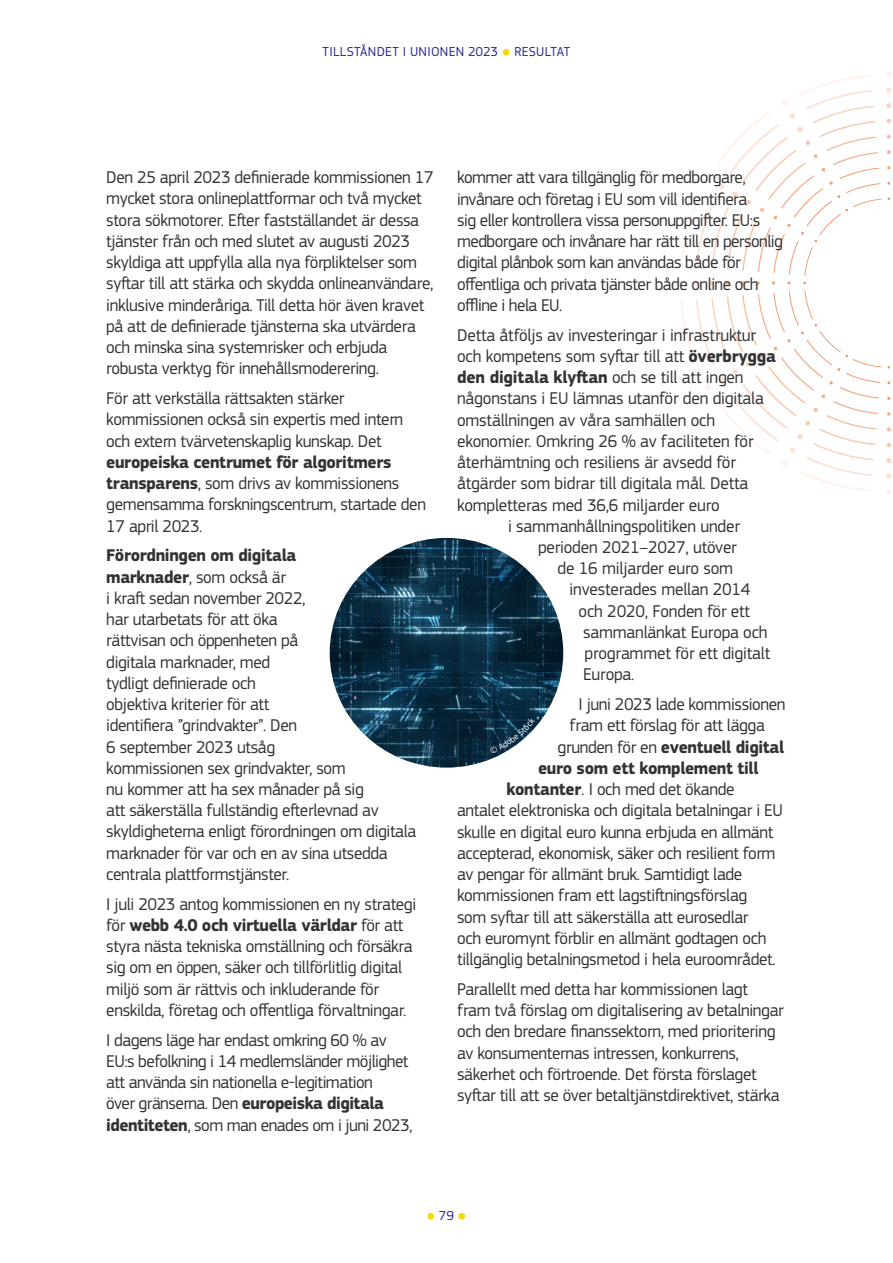
<style>
.page{position:relative;width:893px;height:1263px;background:#fff}
.page>*{position:absolute;margin:0;border:0;box-sizing:border-box;transform-origin:0 0}
.Body_text_-20_kerning{font:17.7px/21.3px "EC Square Sans Pro";letter-spacing:-.02em;color:#333}
.Body_text_-10_kerning{font:17.7px "EC Square Sans Pro";letter-spacing:-.01em;color:#333}
.body_text_-30_kerning{font:17.7px/21.3px "EC Square Sans Pro";letter-spacing:-.03em;color:#333}
.Body_text_-20_kerning-2{font:700 17.7px "EC Square Sans Pro";letter-spacing:-.02em;color:#333}
.Body_text_-10_kerning-2{font:700 17.7px "EC Square Sans Pro";letter-spacing:-.01em;color:#333}
.t1{font:13.5px "EC Square Sans Pro";letter-spacing:.02em;color:#282896}
.t2{font:10.5px "EC Square Sans Pro";color:#ffd500}
.s1{font-size:10.5px;color:#ffd500}
.s2{font-weight:700}
.s3{font-weight:400}
.s4{font-size:13.5px;color:#282896}
</style>
<div class="page">
<svg style="left:677px;top:72px;width:215px;height:422px"></svg>
<img style="left:330px;top:538px;width:233px;height:230px">
<svg style="left:490px;top:717px;width:45px;height:37px"></svg>
<p class="t1" style="left:323px;top:44px;width:207px">TILLSTÅNDET I UNIONEN 2023 <span class="s1">●</span> Resultat</p>
<p class="Body_text_-20_kerning" style="left:106px;top:167px;width:329px">Den 25 april 2023 definierade kommissionen 17 mycket stora onlineplattformar och två mycket stora sökmotorer. Efter fastställandet är dessa tjänster från och med slutet av augusti 2023 skyldiga att uppfylla alla nya förpliktelser som syftar till att stärka och skydda onlineanvändare, inklusive minderåriga. Till detta hör även kravet på att de definierade tjänsterna ska utvärdera och minska sina systemrisker och erbjuda robusta verktyg för innehållsmoderering.</p>
<p class="Body_text_-20_kerning" style="left:106px;top:388px;width:321px">För att verkställa rättsakten stärker kommissionen också sin expertis med intern och extern tvärvetenskaplig kunskap. Det <span class="s2">europeiska centrumet för algoritmers transparens</span>, som drivs av kommissionens gemensamma forskningscentrum, startade den 17 april 2023.</p>
<p class="Body_text_-20_kerning" style="left:106px;top:545px;width:312px"><span class="s2">Förordningen om digitala<br>marknader</span>, som också är<br>i kraft sedan november 2022,<br>har utarbetats för att öka<br>rättvisan och öppenheten på<br>digitala marknader, med<br>tydligt definierade och<br>objektiva kriterier för att<br>identifiera ”grindvakter”. Den<br>6 september 2023 utsåg<br>kommissionen sex grindvakter, som<br>nu kommer att ha sex månader på sig<br>att säkerställa fullständig efterlevnad av skyldigheterna enligt förordningen om digitala marknader för var och en av sina utsedda centrala plattformstjänster.</p>
<p class="Body_text_-20_kerning" style="left:106px;top:893px;width:311px">I juli 2023 antog kommissionen en ny strategi för <span class="s2">webb 4.0 och virtuella världar</span> för att styra nästa tekniska omställning och försäkra sig om en öppen, säker och tillförlitlig digital miljö som är rättvis och inkluderande för enskilda, företag och offentliga förvaltningar.</p>
<p class="body_text_-30_kerning" style="left:106px;top:1029px;width:308px">I dagens läge har endast omkring 60 % av EU:s befolkning i 14 medlemsländer möjlighet att använda sin nationella e-legitimation<br>över gränserna. Den <span class="s2">europeiska digitala identiteten</span>, som man enades om i juni 2023,</p>
<p class="body_text_-30_kerning" style="left:457px;top:167px;width:327px">kommer att vara tillgänglig för medborgare, invånare och företag i EU som vill identifiera<br>sig eller kontrollera vissa personuppgifter. EU:s medborgare och invånare har rätt till en personlig digital plånbok som kan användas både för offentliga och privata tjänster både online och offline i hela EU.</p>
<p class="Body_text_-10_kerning" style="left:457px;top:324px;width:301px">Detta åtföljs av investeringar i infrastruktur</p>
<p class="Body_text_-10_kerning" style="left:457px;top:346px;width:320px">och kompetens som syftar till att <span class="s2">överbrygga</span></p>
<p class="Body_text_-10_kerning-2" style="left:457px;top:367px;width:288px">den digitala klyftan <span class="s3">och se till att ingen</span></p>
<p class="Body_text_-10_kerning" style="left:457px;top:388px;width:308px">någonstans i EU lämnas utanför den digitala</p>
<p class="Body_text_-10_kerning" style="left:457px;top:409px;width:260px">omställningen av våra samhällen och</p>
<p class="Body_text_-10_kerning" style="left:457px;top:431px;width:298px">ekonomier. Omkring 26 % av faciliteten för</p>
<p class="Body_text_-10_kerning" style="left:457px;top:452px;width:280px">återhämtning och resiliens är avsedd för</p>
<p class="Body_text_-10_kerning" style="left:457px;top:473px;width:293px">åtgärder som bidrar till digitala mål. Detta</p>
<p class="Body_text_-10_kerning" style="left:457px;top:494px;width:264px">kompletteras med 36,6 miljarder euro</p>
<p class="Body_text_-10_kerning" style="left:508px;top:516px;width:233px">i sammanhållningspolitiken under</p>
<p class="Body_text_-10_kerning" style="left:538px;top:537px;width:200px">perioden 2021–2027, utöver</p>
<p class="Body_text_-10_kerning" style="left:558px;top:558px;width:177px">de 16 miljarder euro som</p>
<p class="Body_text_-10_kerning" style="left:570px;top:579px;width:182px">investerades mellan 2014</p>
<p class="Body_text_-10_kerning" style="left:579px;top:600px;width:173px">och 2020, Fonden för ett</p>
<p class="Body_text_-10_kerning" style="left:583px;top:622px;width:186px">sammanlänkat Europa och</p>
<p class="Body_text_-10_kerning" style="left:585px;top:643px;width:187px">programmet för ett digitalt</p>
<p class="Body_text_-10_kerning" style="left:583px;top:664px;width:53px">Europa.</p>
<p class="Body_text_-20_kerning" style="left:579px;top:694px;width:209px">I juni 2023 lade kommissionen</p>
<p class="Body_text_-20_kerning" style="left:570px;top:715px;width:197px">fram ett förslag för att lägga</p>
<p class="Body_text_-20_kerning-2" style="left:558px;top:736px;width:228px"><span class="s3">grunden för en</span> eventuell digital</p>
<p class="Body_text_-20_kerning-2" style="left:538px;top:757px;width:222px">euro som ett komplement till</p>
<p class="Body_text_-20_kerning" style="left:507px;top:779px;width:229px"><span class="s2">kontanter</span>. I och med det ökande</p>
<p class="Body_text_-20_kerning" style="left:457px;top:800px;width:327px">antalet elektroniska och digitala betalningar i EU</p>
<p class="Body_text_-20_kerning" style="left:457px;top:821px;width:318px">skulle en digital euro kunna erbjuda en allmänt</p>
<p class="Body_text_-20_kerning" style="left:457px;top:842px;width:320px">accepterad, ekonomisk, säker och resilient form</p>
<p class="Body_text_-20_kerning" style="left:457px;top:864px;width:287px">av pengar för allmänt bruk. Samtidigt lade</p>
<p class="Body_text_-20_kerning" style="left:457px;top:885px;width:292px">kommissionen fram ett lagstiftningsförslag</p>
<p class="Body_text_-20_kerning" style="left:457px;top:906px;width:293px">som syftar till att säkerställa att eurosedlar</p>
<p class="Body_text_-20_kerning" style="left:457px;top:927px;width:311px">och euromynt förblir en allmänt godtagen och</p>
<p class="Body_text_-20_kerning" style="left:457px;top:949px;width:320px">tillgänglig betalningsmetod i hela euroområdet.</p>
<p class="Body_text_-20_kerning" style="left:457px;top:978px;width:328px">Parallellt med detta har kommissionen lagt fram två förslag om digitalisering av betalningar och den bredare finanssektorn, med prioritering av konsumenternas intressen, konkurrens, säkerhet och förtroende. Det första förslaget syftar till att se över betaltjänstdirektivet, stärka</p>
<p class="t2" style="left:426px;top:1210px;width:42px">● <span class="s4">79</span> ●</p>
</div>
